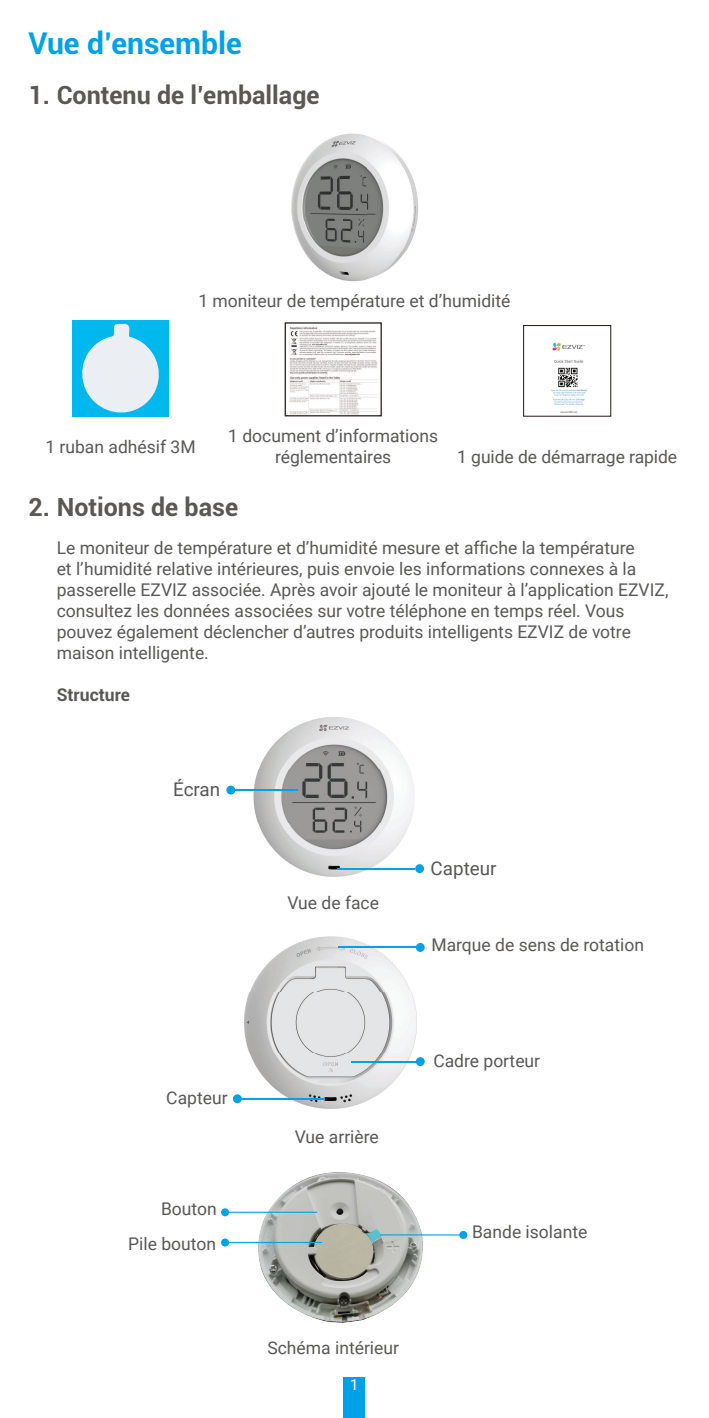
<style>
.page{position:relative;width:709px;height:1418px;background:#fff}
.page>*{position:absolute;margin:0;border:0;box-sizing:border-box;transform-origin:0 0}
.t1{font:700 30px "Roboto";color:#00a1e9}
.t2{font:700 25px "Roboto";color:#595857}
.t3{font:18.75px "Roboto";color:#595857}
.t4{font:17.5px/21px "Roboto";color:#595857;text-align:center}
.t5{font:700 17.5px "Roboto";color:#595857}
.t6{font:15px "Roboto";color:#fff}
</style>
<div class="page">
<div style="left:344px;top:1376px;width:21px;height:41px;background:#00a1e9"></div>
<img style="left:291px;top:133px;width:127px;height:148px">
<div style="left:72px;top:320px;width:97px;height:96px;background:#00b8ee"></div>
<svg style="left:77px;top:323px;width:87px;height:94px"></svg>
<img style="left:289px;top:326px;width:89px;height:88px">
<div style="left:285px;top:322px;width:97px;height:94px;border:1px solid #231916"></div>
<img style="left:551px;top:342px;width:36px;height:71px">
<div style="left:523px;top:325px;width:88px;height:91px;border:1px solid #231916"></div>
<img style="left:252px;top:717px;width:163px;height:160px">
<div style="left:226px;top:785px;width:9px;height:9px;background:#00a1e9;border-radius:50%"></div>
<hr style="left:234px;top:789px;width:64px;height:1px;background:#00a1e9">
<div style="left:415px;top:864px;width:9px;height:9px;background:#00a1e9;border-radius:50%"></div>
<hr style="left:337px;top:868px;width:78px;height:1px;background:#00a1e9">
<img style="left:243px;top:936px;width:176px;height:173px">
<div style="left:233px;top:1094px;width:9px;height:9px;background:#00a1e9;border-radius:50%"></div>
<hr style="left:241px;top:1098px;width:84px;height:1px;background:#00a1e9">
<div style="left:416px;top:943px;width:9px;height:8px;background:#00a1e9;border-radius:50%"></div>
<hr style="left:338px;top:946px;width:78px;height:2px;background:#00a1e9">
<div style="left:416px;top:1057px;width:9px;height:9px;background:#00a1e9;border-radius:50%"></div>
<hr style="left:351px;top:1060px;width:67px;height:2px;background:#00a1e9">
<img style="left:258px;top:1172px;width:164px;height:149px">
<img style="left:365px;top:1229px;width:17px;height:15px">
<svg style="left:459px;top:1230px;width:8px;height:8px"></svg>
<hr style="left:380px;top:1234px;width:83px;height:1px;background:#00a1e9">
<div style="left:221px;top:1238px;width:8px;height:8px;background:#00a1e9;border-radius:50%"></div>
<hr style="left:225px;top:1241px;width:97px;height:1px;background:#00a1e9">
<div style="left:221px;top:1208px;width:8px;height:8px;background:#00a1e9;border-radius:50%"></div>
<hr style="left:225px;top:1211px;width:92px;height:1px;background:#00a1e9">
<h1 class="t1" style="left:28px;top:22px;width:215px">Vue d’ensemble</h1>
<h2 class="t2" style="left:28px;top:77px;width:293px">1. Contenu de l’emballage</h2>
<p class="t4" style="left:198px;top:289px;width:313px">1 moniteur de température et d’humidité</p>
<p class="t4" style="left:45px;top:435px;width:152px">1 ruban adhésif 3M</p>
<p class="t4" style="left:228px;top:424px;width:211px">1 document d’informations réglementaires</p>
<p class="t4" style="left:457px;top:445px;width:221px">1 guide de démarrage rapide</p>
<h2 class="t2" style="left:28px;top:489px;width:211px">2. Notions de base</h2>
<p class="t4" style="left:57px;top:536px;width:613px;text-align:left">Le moniteur de température et d’humidité mesure et affiche la température<br>et l’humidité relative intérieures, puis envoie les informations connexes à la passerelle EZVIZ associée. Après avoir ajouté le moniteur à l’application EZVIZ, consultez les données associées sur votre téléphone en temps réel. Vous pouvez également déclencher d’autres produits intelligents EZVIZ de votre maison intelligente.</p>
<p class="t5" style="left:57px;top:682px;width:75px">Structure</p>
<p class="t3" style="left:173px;top:776px;width:49px">Écran</p>
<p class="t4" style="left:166px;top:1086px;width:63px">Capteur</p>
<p class="t4" style="left:128px;top:1190px;width:90px;line-height:34.8px;text-align:right">Bouton<br>Pile bouton</p>
<p class="t4" style="left:287px;top:891px;width:93px">Vue de face</p>
<p class="t4" style="left:295px;top:1125px;width:86px">Vue arrière</p>
<p class="t3" style="left:430px;top:855px;width:68px">Capteur</p>
<p class="t4" style="left:431px;top:933px;width:214px">Marque de sens de rotation</p>
<p class="t4" style="left:433px;top:1049px;width:108px">Cadre porteur</p>
<p class="t4" style="left:472px;top:1220px;width:117px">Bande isolante</p>
<p class="t4" style="left:267px;top:1336px;width:133px">Schéma intérieur</p>
<p class="t6" style="left:350px;top:1373px;width:10px">1</p>
</div>
